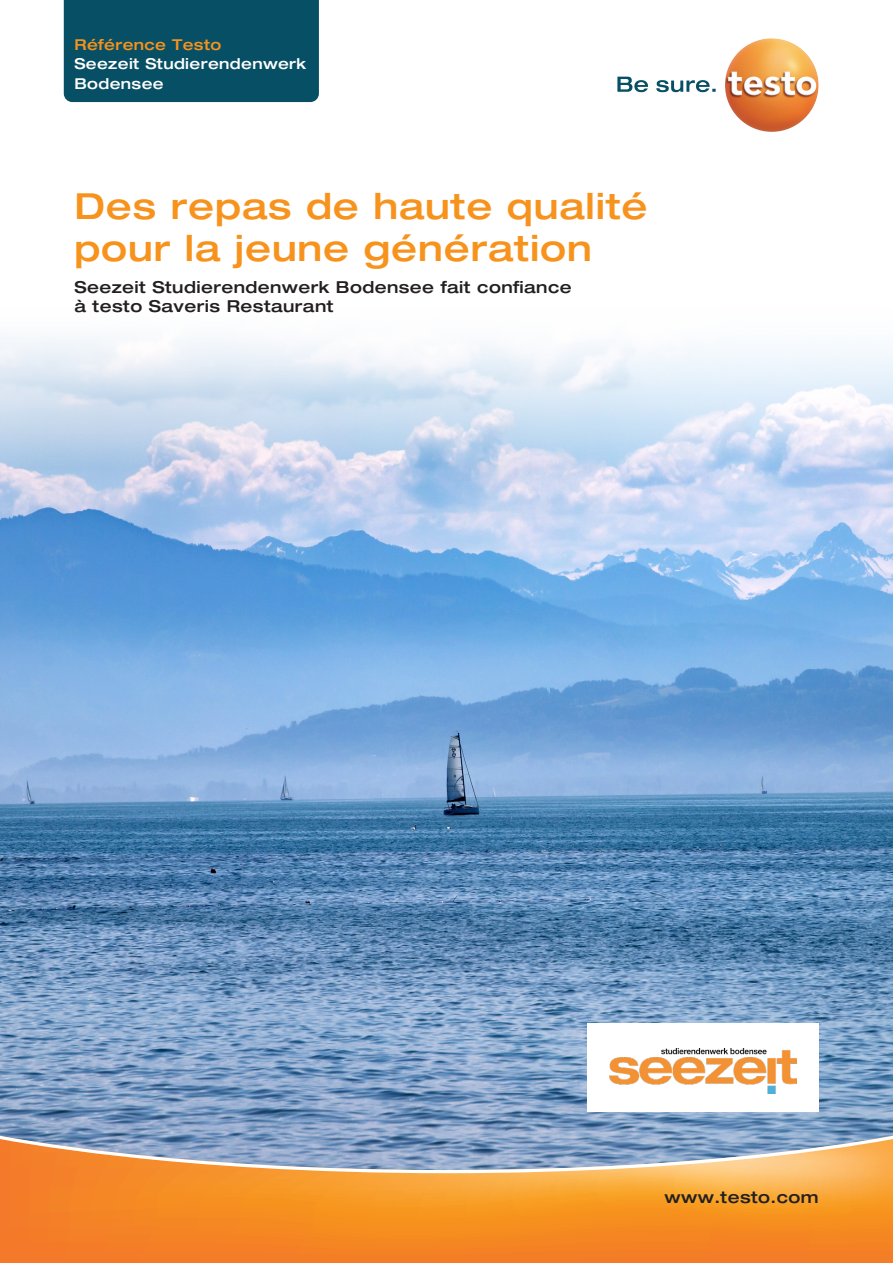
<style>
.page{position:relative;width:893px;height:1263px;background:#fff}
.page>*{position:absolute;margin:0;border:0;box-sizing:border-box;transform-origin:0 0}
.Headline_Titel{font:500 expanded 36px/42px "Helvetica Neue LTW1 G";letter-spacing:.025em;color:#f7931d}
.Headline_Titel-2{font:500 expanded 16.5px/19.5px "Helvetica Neue LTW1 G";letter-spacing:.025em;color:#231f20}
.www_testo_de{font:500 expanded 16.5px "Helvetica Neue LTW1 G";letter-spacing:.025em;color:#231f20}
.Copy_8_5_pt{font:500 expanded 15px/19.5px "Helvetica Neue LTW1 G";letter-spacing:.025em;color:#fff}
.Copy_8_5_pt-2{font:500 expanded 15px "Helvetica Neue LTW1 G";letter-spacing:.025em;color:#f7931d}
</style>
<div class="page">
<img style="left:0;top:338px;width:893px;height:793px">
<div style="left:64px;top:0;width:255px;height:102px;background:#074f64"></div>
<div style="left:587px;top:1023px;width:232px;height:88px;background:#fff"></div>
<img style="left:609px;top:1048px;width:187px;height:45px">
<svg style="left:0;top:1131px;width:893px;height:132px;background:#de9752"></svg>
<svg style="left:617px;top:77px;width:99px;height:15px"></svg>
<img style="left:725px;top:38px;width:94px;height:94px;border-radius:47px">
<p class="Copy_8_5_pt-2" style="left:74px;top:35px;width:148px">Référence Testo</p>
<p class="Copy_8_5_pt" style="left:74px;top:54px;width:233px">Seezeit Studierendenwerk<br>Bodensee</p>
<p class="Headline_Titel" style="left:74px;top:184px;width:575px">Des repas de haute qualité pour la jeune génération</p>
<p class="Headline_Titel-2" style="left:74px;top:277px;width:499px">Seezeit Studierendenwerk Bodensee fait confiance à testo Saveris Restaurant</p>
<p class="www_testo_de" style="left:664px;top:1187px;width:156px">www.testo.com</p>
</div>
